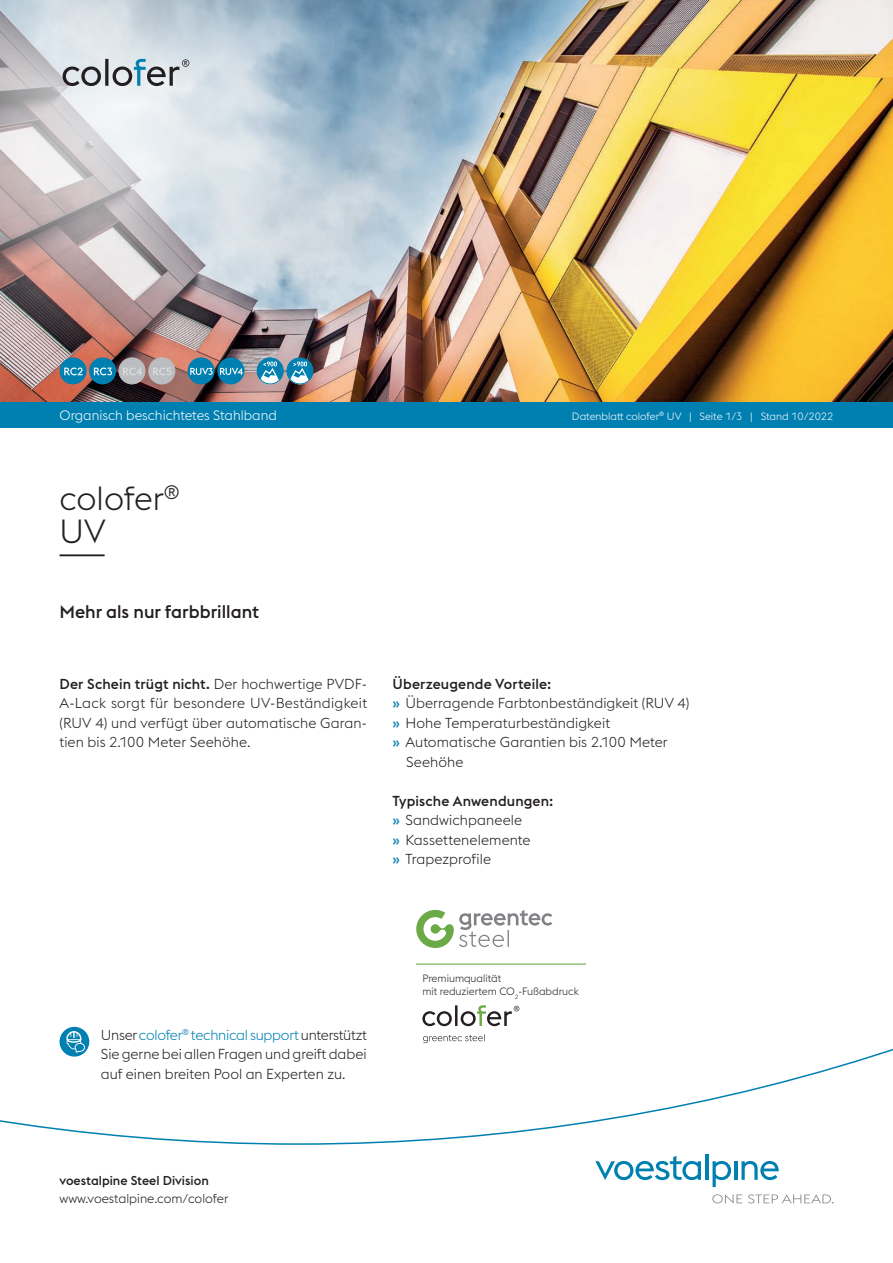
<style>
.page{position:relative;width:893px;height:1263px;background:#fff}
.page>*{position:absolute;margin:0;border:0;box-sizing:border-box;transform-origin:0 0}
.t1{font:300 33px/33px "voestalpine";color:#231f20}
.t2{font:500 18px "voestalpine";color:#231f20}
.t3{font:300 14.25px/19.5px "voestalpine";letter-spacing:.005em;color:#231f20;text-align:justify}
.t4{font:500 14.25px "voestalpine";letter-spacing:.01em;color:#231f20}
.t5{font:300 13.5px "voestalpine";color:#fff}
.t6{font:300 12.75px "voestalpine";color:#231f20}
.t7{font:500 12.75px "voestalpine";color:#231f20}
.t8{font:300 10.5px/13.5px "voestalpine";color:#231f20}
.t9{font:300 10.5px "voestalpine";color:#fff}
.s1{font-weight:500}
.s2{font-weight:500;color:#007fb1}
.s3{color:#007fb1}
</style>
<div class="page">
<img style="left:0;top:0;width:893px;height:402px">
<div style="left:0;top:402px;width:893px;height:25px;background:#007fb1"></div>
<div style="left:60px;top:357px;width:27px;height:27px;background:#007fb1;border-radius:50%"></div>
<svg style="left:64px;top:367px;width:19px;height:8px"></svg>
<div style="left:89px;top:357px;width:27px;height:27px;background:#007fb1;border-radius:50%"></div>
<svg style="left:94px;top:367px;width:18px;height:8px"></svg>
<div style="left:119px;top:358px;width:26px;height:26px;background:#bcbdc0;border-radius:50%"></div>
<div style="left:118px;top:357px;width:27px;height:27px;border:1px solid #bcbdc0;border-radius:50%"></div>
<svg style="left:123px;top:367px;width:19px;height:8px"></svg>
<div style="left:149px;top:358px;width:26px;height:26px;background:#bcbdc0;border-radius:50%"></div>
<div style="left:148px;top:357px;width:27px;height:27px;border:1px solid #bcbdc0;border-radius:50%"></div>
<svg style="left:153px;top:367px;width:18px;height:8px"></svg>
<div style="left:257px;top:358px;width:26px;height:26px;background:#007fb1;border-radius:50%"></div>
<div style="left:257px;top:357px;width:27px;height:27px;border:1px solid #007fb1;border-radius:50%"></div>
<svg style="left:339px;top:0;width:8px;height:357px;background:#a3b5c5"></svg>
<div style="left:287px;top:358px;width:26px;height:26px;background:#007fb1;border-radius:50%"></div>
<div style="left:286px;top:357px;width:27px;height:27px;border:1px solid #007fb1;border-radius:50%"></div>
<svg style="left:257px;top:361px;width:56px;height:23px"></svg>
<div style="left:217px;top:357px;width:27px;height:27px;background:#007fb1;border-radius:50%"></div>
<svg style="left:220px;top:368px;width:23px;height:7px"></svg>
<div style="left:188px;top:357px;width:27px;height:27px;background:#007fb1;border-radius:50%"></div>
<svg style="left:190px;top:368px;width:23px;height:7px"></svg>
<svg style="left:0;top:0;width:339px;height:357px;background:#bebec3"></svg>
<svg style="left:0;top:1042px;width:893px;height:103px"></svg>
<svg style="left:595px;top:1156px;width:106px;height:24px"></svg>
<hr style="left:705px;top:1154px;width:3px;height:26px;background:#007fb1">
<svg style="left:713px;top:1161px;width:18px;height:26px"></svg>
<hr style="left:734px;top:1161px;width:3px;height:19px;background:#007fb1">
<svg style="left:741px;top:1161px;width:38px;height:19px"></svg>
<svg style="left:712px;top:1194px;width:30px;height:9px"></svg>
<svg style="left:748px;top:1194px;width:85px;height:9px"></svg>
<svg style="left:63px;top:59px;width:126px;height:27px;background:#acb4b9"></svg>
<hr style="left:60px;top:554px;width:45px;height:2px;background:#231f20">
<div style="left:393px;top:884px;width:233px;height:178px;background:#fff"></div>
<svg style="left:416px;top:910px;width:136px;height:38px"></svg>
<hr style="left:416px;top:963px;width:170px;height:2px;background:#6baa47">
<svg style="left:422px;top:1005px;width:97px;height:21px"></svg>
<svg style="left:423px;top:1034px;width:62px;height:9px"></svg>
<div style="left:60px;top:1027px;width:29px;height:29px;background:#007fb1;border-radius:50%"></div>
<svg style="left:66px;top:1031px;width:19px;height:22px"></svg>
<p class="t5" style="left:60px;top:407px;width:219px">Organisch beschichtetes Stahlband</p>
<p class="t9" style="left:572px;top:410px;width:263px">Datenblatt colofer<sup>®</sup> UV | Seite 1/3 | Stand 10/2022</p>
<h1 class="t1" style="left:60px;top:482px;width:122px">colofer<sup>®<br></sup>UV</h1>
<p class="t2" style="left:60px;top:601px;width:201px">Mehr als nur farbbrillant</p>
<p class="t3" style="left:60px;top:674px;width:309px"><span class="s1">Der Schein trügt nicht.</span> Der hochwertige PVDF-A-Lack sorgt für besondere UV-Beständigkeit (RUV 4) und verfügt über automatische Garan&shy;tien bis 2.100 Meter Seehöhe.</p>
<p class="t4" style="left:393px;top:675px;width:160px">Überzeugende Vorteile:</p>
<p class="t3" style="left:393px;top:693px;width:298px"><span class="s2">»</span> Überragende Farbtonbeständigkeit (RUV 4)</p>
<p class="t3" style="left:393px;top:713px;width:219px"><span class="s2">»</span> Hohe Temperaturbeständigkeit</p>
<p class="t3" style="left:393px;top:732px;width:277px"><span class="s2">»</span> Automatische Garantien bis 2.100 Meter</p>
<p class="t3" style="left:406px;top:752px;width:59px">Seehöhe</p>
<p class="t3" style="left:393px;top:791px;width:162px;text-align:left"><span class="s1">Typische Anwendungen: </span><span class="s2">»</span> Sandwichpaneele<br><span class="s2">»</span> Kassettenelemente<br><span class="s2">»</span> Trapezprofile</p>
<p class="t3" style="left:101px;top:1025px;width:268px">Unser <span class="s3">colofer</span><sup>®</sup> <span class="s3">technical support</span> unterstützt Sie gerne bei allen Fragen und greift dabei auf einen breiten Pool an Experten zu.</p>
<p class="t7" style="left:60px;top:1173px;width:151px">voestalpine Steel Division</p>
<p class="t6" style="left:60px;top:1191px;width:170px">www.voestalpine.com/colofer</p>
<p class="t8" style="left:422px;top:971px;width:158px">Premiumqualität<br>mit reduziertem CO<sub>2</sub>-Fußabdruck</p>
</div>
